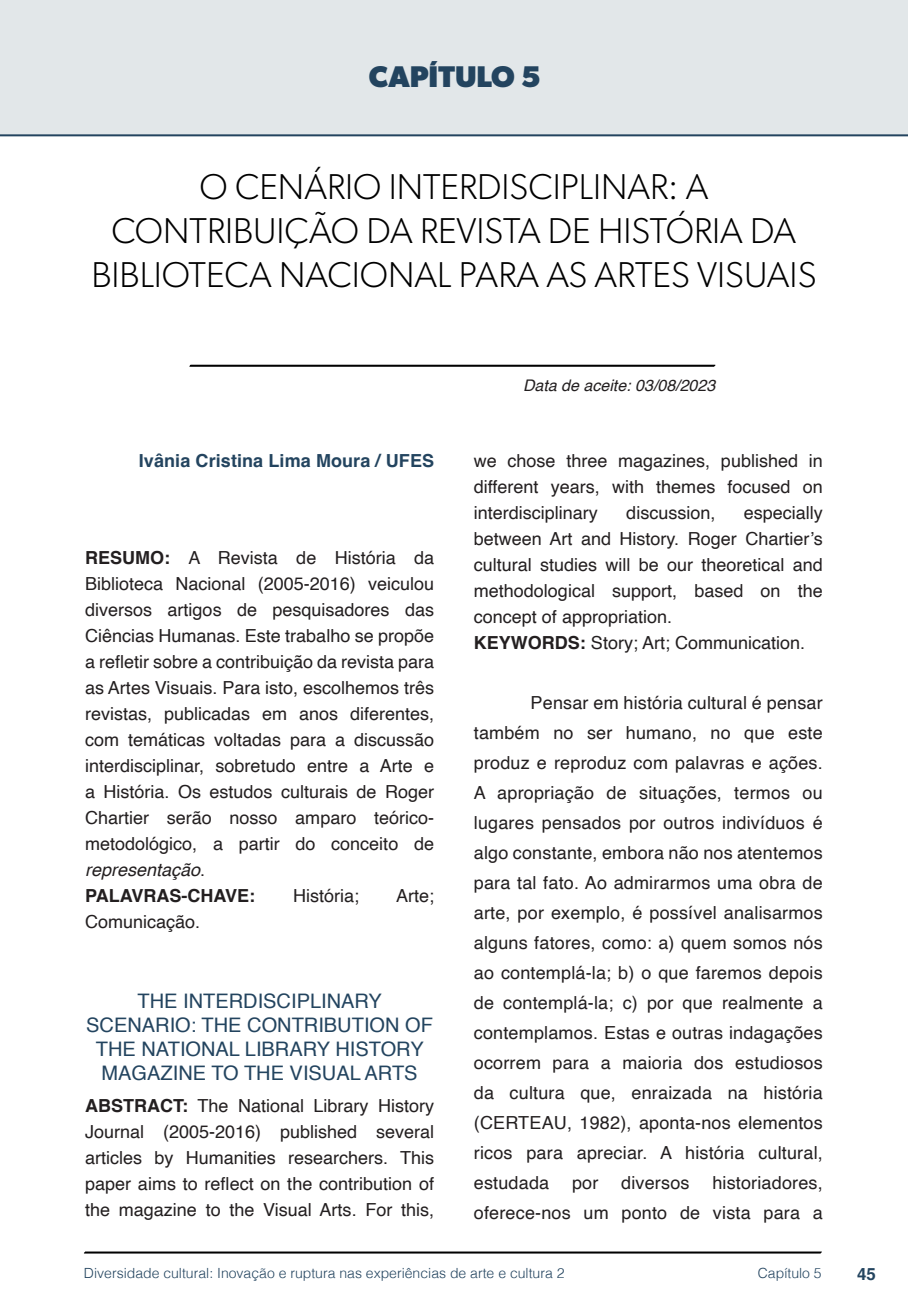
<style>
.page{position:relative;width:908px;height:1304px;background:#fff}
.page>*{position:absolute;margin:0;border:0;box-sizing:border-box;transform-origin:0 0}
.nome_artigos{font:300 36px/44px "Gibson";color:#000;text-align:center}
.capítulos{font:700 30px "Gibson";color:#23445f}
.título_Inglês{font:20px/24px "Helvetica";color:#23445f;text-align:center}
.Resumos_e_PC_TXT{font:18px/26px "Helvetica";color:#231f20;text-align:justify}
.txt{font:18px/30px "Helvetica";letter-spacing:.01em;color:#231f20;text-align:justify}
.nome_autores{font:700 18px "Helvetica";letter-spacing:.005em;color:#23445f}
.Resumos_e_PC_TXT-2{font:700 18px "Helvetica";color:#231f20}
.t1{font:700 16.8px "Helvetica";color:#23445f}
.data{font:italic 16px "Helvetica";color:#231f20}
.t2{font:300 14px "Helvetica";color:#23445f}
.s1{font-weight:700}
.s2{font-style:italic}
</style>
<div class="page">
<svg style="left:84px;top:1251px;width:737px;height:3px;background:#515151"></svg>
<div style="left:0;top:0;width:907px;height:136px;background:#e2e7e9"></div>
<div style="left:44px;top:72px;width:68px;height:61px;background:#e2e7e9"></div>
<svg style="left:189px;top:364px;width:526px;height:3px;background:#4f4f4f"></svg>
<p class="capítulos" style="left:369px;top:58px;width:173px">CAPÍTULO 5</p>
<p class="nome_artigos" style="left:91px;top:164px;width:726px">O CENÁRIO INTERDISCIPLINAR: A<br>CONTRIBUIÇÃO DA REVISTA DE HISTÓRIA DA<br>BIBLIOTECA NACIONAL PARA AS ARTES VISUAIS</p>
<p class="nome_autores" style="left:139px;top:450px;width:296px">Ivânia Cristina Lima Moura / UFES</p>
<p class="Resumos_e_PC_TXT" style="left:85px;top:546px;width:350px"><span class="s1">RESUMO:</span> A Revista de História da Biblioteca Nacional (2005-2016) veiculou diversos artigos de pesquisadores das Ciências Humanas. Este trabalho se propõe a refletir sobre a contribuição da revista para as Artes Visuais. Para isto, escolhemos três revistas, publicadas em anos diferentes, com temáticas voltadas para a discussão interdisciplinar, sobretudo entre a Arte e a História. Os estudos culturais de Roger Chartier serão nosso amparo teórico&shy;metodológico, a partir do conceito de <span class="s2">representação</span>.</p>
<p class="Resumos_e_PC_TXT-2" style="left:85px;top:885px;width:172px">PALAVRAS-CHAVE:</p>
<p class="Resumos_e_PC_TXT" style="left:293px;top:884px;width:68px">História;</p>
<p class="Resumos_e_PC_TXT" style="left:396px;top:884px;width:40px">Arte;</p>
<p class="Resumos_e_PC_TXT" style="left:85px;top:910px;width:117px">Comunicação.</p>
<p class="título_Inglês" style="left:86px;top:990px;width:348px">THE INTERDISCIPLINARY<br>SCENARIO: THE CONTRIBUTION OF<br>THE NATIONAL LIBRARY HISTORY<br>MAGAZINE TO THE VISUAL ARTS</p>
<p class="Resumos_e_PC_TXT" style="left:85px;top:1093px;width:350px"><span class="s1">ABSTRACT:</span> The National Library History Journal (2005-2016) published several articles by Humanities researchers. This paper aims to reflect on the contribution of the magazine to the Visual Arts. For this,</p>
<p class="data" style="left:523px;top:373px;width:194px">Data de aceite: 03/08/2023</p>
<p class="Resumos_e_PC_TXT" style="left:473px;top:448px;width:350px">we chose three magazines, published in different years, with themes focused on interdisciplinary</p>
<p class="Resumos_e_PC_TXT" style="left:626px;top:500px;width:91px">discussion,</p>
<p class="Resumos_e_PC_TXT" style="left:473px;top:500px;width:350px;text-indent:270px">especially between Art and History. Roger Chartier’s cultural studies will be our theoretical and methodological support, based on the concept of appropriation.</p>
<p class="Resumos_e_PC_TXT" style="left:473px;top:630px;width:333px"><span class="s1">KEYWORDS:</span> Story; Art; Communication.</p>
<p class="txt" style="left:473px;top:688px;width:350px;text-indent:57px">Pensar em história cultural é pensar também no ser humano, no que este produz e reproduz com palavras e ações.<br>A apropriação de situações, termos ou lugares pensados por outros indivíduos é algo constante, embora não nos atentemos para tal fato. Ao admirarmos uma obra de arte, por exemplo, é possível analisarmos alguns fatores, como: a) quem somos nós ao contemplá-la; b) o que faremos depois de contemplá-la; c) por que realmente a contemplamos. Estas e outras indagações ocorrem para a maioria dos estudiosos da cultura que, enraizada na história (CERTEAU, 1982), aponta-nos elementos ricos para apreciar. A história cultural, estudada</p>
<p class="txt" style="left:473px;top:1168px;width:350px;text-align:right">historiadores,<br>oferece-nos um ponto de vista para a</p>
<p class="txt" style="left:571px;top:1168px;width:28px">por</p>
<p class="txt" style="left:621px;top:1168px;width:70px">diversos</p>
<p class="t2" style="left:84px;top:1261px;width:482px">Diversidade cultural: Inovação e ruptura nas experiências de arte e cultura 2</p>
<p class="t2" style="left:757px;top:1261px;width:65px">Capítulo 5</p>
<p class="t1" style="left:856px;top:1264px;width:20px">45</p>
</div>
